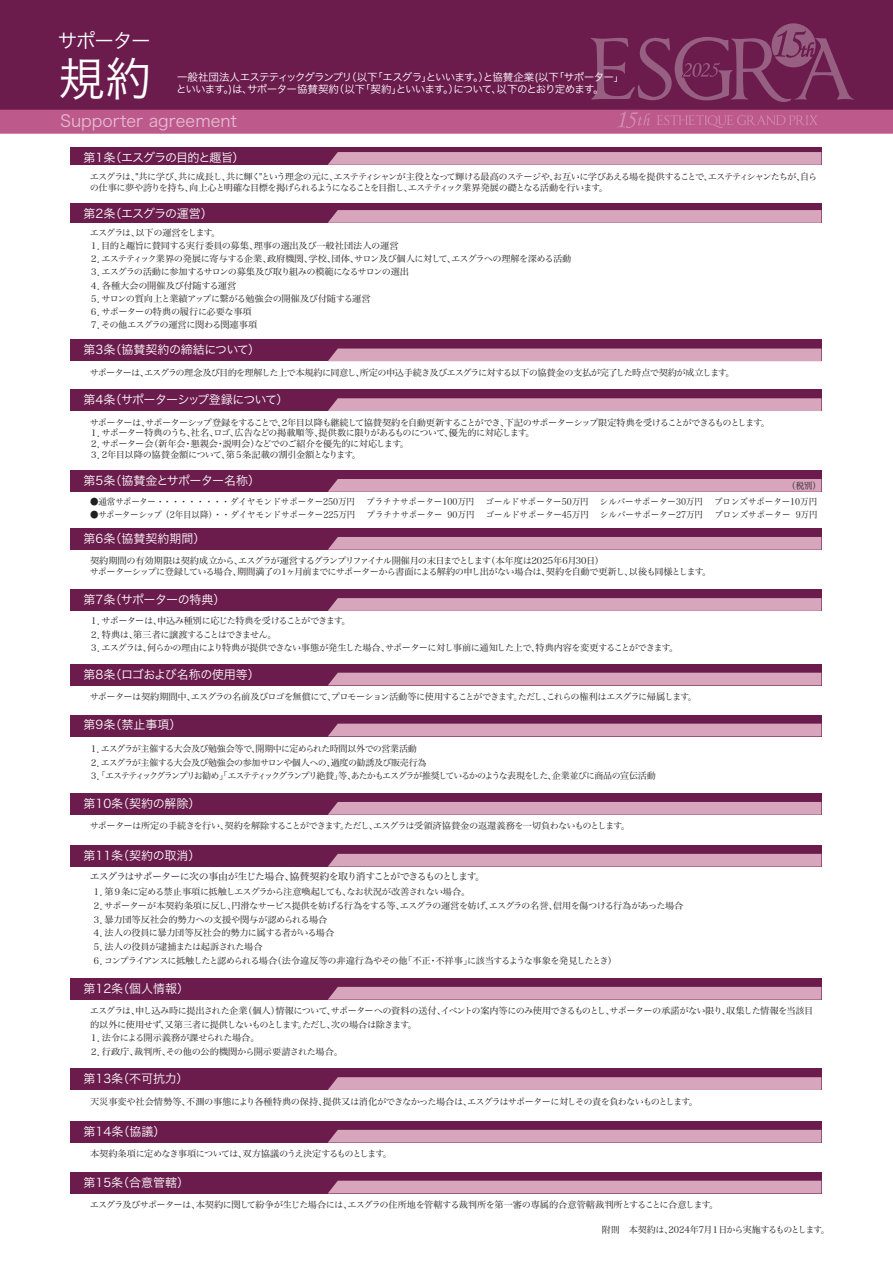
<style>
.page{position:relative;width:893px;height:1263px;background:#fff}
.page>*{position:absolute;margin:0;border:0;box-sizing:border-box;transform-origin:0 0}
.t1{font:46.5px "Hira Kaku Pro W3";color:#fff}
.t2{font:19.5px "Hira Kaku Pro W3";letter-spacing:-.06em;color:#fff}
.t3{font:16.5px "Hira Kaku Pro W3";color:#fff}
.t4{font:12px "Hira Kaku Pro W3";color:#fff}
.t5{font:12px "Hira Kaku Pro W3";letter-spacing:-.025em;color:#fff}
.t6{font:12px "Hira Kaku Pro W3";letter-spacing:-.06em;color:#fff}
.t7{font:12px "Hira Kaku Pro W3";letter-spacing:-.075em;color:#fff}
.t8{font:12px "Hira Kaku Pro W3";letter-spacing:-.03em;color:#fff}
.t9{font:12px "Hira Kaku Pro W3";letter-spacing:-.05em;color:#fff}
.t10{font:10.5px/12.6px "Hira Kaku Pro W3";letter-spacing:-.07em;color:#fff}
.t11{font:9.75px "Hira Min Pro N W3";letter-spacing:-.09em;color:#231f20}
.t12{font:9px/13.5px "Hira Min Pro N W3";letter-spacing:-.06em;color:#231f20}
.t13{font:9px "Hira Min Pro N W3";color:#231f20;scale:.94 1}
.t14{font:9px/10.5px "Hira Min Pro N W3";letter-spacing:-.09em;color:#231f20}
.t15{font:9px "Hira Min Pro N W3";letter-spacing:-.08em;color:#231f20}
.t16{font:9px "Hira Min Pro N W3";letter-spacing:-.06em;color:#231f20;scale:.94 1}
</style>
<div class="page">
<svg style="left:0;top:0;width:893px;height:134px;background:#7b2859"></svg>
<div style="left:70px;top:148px;width:751px;height:17px;background:#6b1c4d"></div>
<svg style="left:328px;top:152px;width:493px;height:13px;background:#d3a1b8"></svg>
<div style="left:70px;top:339px;width:751px;height:22px;background:#6b1c4d"></div>
<div style="left:70px;top:389px;width:751px;height:22px;background:#6b1c4d"></div>
<div style="left:70px;top:528px;width:751px;height:22px;background:#6b1c4d"></div>
<div style="left:70px;top:589px;width:751px;height:22px;background:#6b1c4d"></div>
<div style="left:70px;top:664px;width:751px;height:21px;background:#6b1c4d"></div>
<div style="left:70px;top:715px;width:751px;height:21px;background:#6b1c4d"></div>
<div style="left:70px;top:793px;width:751px;height:22px;background:#6b1c4d"></div>
<div style="left:70px;top:845px;width:751px;height:21px;background:#6b1c4d"></div>
<div style="left:70px;top:978px;width:751px;height:21px;background:#6b1c4d"></div>
<div style="left:70px;top:1068px;width:751px;height:22px;background:#6b1c4d"></div>
<div style="left:70px;top:203px;width:751px;height:20px;background:#6b1c4d"></div>
<svg style="left:328px;top:210px;width:493px;height:13px;background:#d3a1b8"></svg>
<div style="left:328px;top:349px;width:493px;height:12px;background:#d7a5bc"></div>
<svg style="left:328px;top:398px;width:493px;height:13px;background:#d3a0b8"></svg>
<div style="left:70px;top:470px;width:751px;height:22px;background:#6b1c4d"></div>
<svg style="left:328px;top:479px;width:493px;height:13px;background:#d3a1b8"></svg>
<svg style="left:328px;top:537px;width:493px;height:13px;background:#d3a0b8"></svg>
<svg style="left:328px;top:598px;width:493px;height:13px;background:#d3a1b8"></svg>
<div style="left:328px;top:673px;width:493px;height:12px;background:#d7a5bc"></div>
<div style="left:328px;top:724px;width:493px;height:12px;background:#d7a5bc"></div>
<svg style="left:328px;top:802px;width:493px;height:13px;background:#d3a0b8"></svg>
<svg style="left:328px;top:854px;width:493px;height:13px;background:#d29fb7"></svg>
<svg style="left:328px;top:987px;width:493px;height:13px;background:#d29fb7"></svg>
<svg style="left:328px;top:1077px;width:493px;height:13px;background:#d3a1b8"></svg>
<div style="left:70px;top:1121px;width:751px;height:22px;background:#6b1c4d"></div>
<div style="left:328px;top:1130px;width:493px;height:12px;background:#d7a5bc"></div>
<div style="left:70px;top:1172px;width:751px;height:21px;background:#6b1c4d"></div>
<div style="left:328px;top:1181px;width:493px;height:12px;background:#d7a5bc"></div>
<svg style="left:657px;top:115px;width:161px;height:13px;background:#c06291"></svg>
<svg style="left:617px;top:111px;width:33px;height:17px"></svg>
<svg style="left:591px;top:23px;width:263px;height:79px;background:#762d5b"></svg>
<h2 class="t2" style="left:58px;top:23px;width:94px">サポーター</h2>
<h1 class="t1" style="left:59px;top:37px;width:95px">規約</h1>
<p class="t10" style="left:176px;top:70px;width:450px">一般社団法人エステティックグランプリ（以下「エスグラ」といいます。）と協賛企業(以下「サポーター」といいます。)は、サポーター協賛契約（以下「契約」といいます。）について、以下のとおり定めます。</p>
<h3 class="t3" style="left:60px;top:106px;width:179px">Supporter agreement</h3>
<h3 class="t7" style="left:84px;top:147px;width:162px">第1条（エスグラの目的と趣旨）</h3>
<p class="t14" style="left:90px;top:171px;width:729px">エスグラは、"共に学び、共に成長し、共に輝く"という理念の元に、エステティシャンが主役となって輝ける最高のステージや、お互いに学びあえる場を提供することで、エステティシャンたちが、自らの仕事に夢や誇りを持ち、向上心と明確な目標を掲げられるようになることを目指し、エステティック業界発展の礎となる活動を行います。</p>
<h3 class="t9" style="left:84px;top:203px;width:131px">第2条（エスグラの運営）</h3>
<p class="t12" style="left:89px;top:225px;width:484px">エスグラは、以下の運営をします。<br>１．目的と趣旨に賛同する実行委員の募集、理事の選出及び一般社団法人の運営<br>２．エステティック業界の発展に寄与する企業、政府機関、学校、団体、サロン及び個人に対して、エスグラへの理解を深める活動３．エスグラの活動に参加するサロンの募集及び取り組みの模範になるサロンの選出<br>４．各種大会の開催及び付随する運営<br>５．サロンの質向上と業績アップに繋がる勉強会の開催及び付随する運営<br>６．サポーターの特典の履行に必要な事項<br>７．その他エスグラの運営に関わる関連事項</p>
<h3 class="t4" style="left:84px;top:339px;width:178px">第3条（協賛契約の締結について）</h3>
<p class="t12" style="left:90px;top:365px;width:646px">サポーターは、エスグラの理念及び目的を理解した上で本規約に同意し、所定の申込手続き及びエスグラに対する以下の協賛金の支払が完了した時点で契約が成立します。</p>
<h3 class="t6" style="left:84px;top:389px;width:206px">第4条（サポーターシップ登録について）</h3>
<p class="t12" style="left:89px;top:416px;width:683px;line-height:10.8px">サポーターは、サポーターシップ登録をすることで、2年目以降も継続して協賛契約を自動更新することができ、下記のサポーターシップ限定特典を受けることができるものとします。１．サポーター特典のうち、社名、ロゴ、広告などの掲載順等、提供数に限りがあるものについて、優先的に対応します。<br>２．サポーター会（新年会・懇親会・説明会）などでのご紹介を優先的に対応します。<br>３．2年目以降の協賛金額について、第５条記載の割引金額となります。</p>
<h3 class="t5" style="left:84px;top:470px;width:178px">第5条（協賛金とサポーター名称）</h3>
<p class="t16" style="left:787px;top:478px;width:37px">（税別）</p>
<p class="t13" style="left:90px;top:494px;width:775px">●通常サポーター・・・・・・・・・ダイヤモンドサポーター250万円 　プラチナサポーター100万円 　ゴールドサポーター50万円 　シルバーサポーター30万円 　ブロンズサポーター10万円</p>
<p class="t13" style="left:90px;top:507px;width:775px">●サポーターシップ（2年目以降）・・ダイヤモンドサポーター225万円 　プラチナサポーター 90万円 　ゴールドサポーター45万円 　シルバーサポーター27万円 　ブロンズサポーター 9万円</p>
<h3 class="t4" style="left:84px;top:528px;width:123px">第6条（協賛契約期間）</h3>
<p class="t12" style="left:90px;top:555px;width:623px;line-height:10.8px">契約期間の有効期限は契約成立から、エスグラが運営するグランプリファイナル開催月の末日までとします（本年度は2025年6月30日）<br>サポーターシップに登録している場合、期間満了の1ヶ月前までにサポーターから書面による解約の申し出がない場合は、契約を自動で更新し、以後も同様とします。</p>
<h3 class="t8" style="left:84px;top:589px;width:143px">第7条（サポーターの特典）</h3>
<p class="t12" style="left:89px;top:613px;width:591px">１．サポーターは、申込み種別に応じた特典を受けることができます。<br>２．特典は、第三者に譲渡することはできません。<br>３．エスグラは、何らかの理由により特典が提供できない事態が発生した場合、サポーターに対し事前に通知した上で、特典内容を変更することができます。</p>
<h3 class="t5" style="left:84px;top:664px;width:178px">第8条（ロゴおよび名称の使用等）</h3>
<h3 class="t4" style="left:84px;top:714px;width:99px">第9条（禁止事項）</h3>
<p class="t15" style="left:90px;top:689px;width:609px">サポーターは契約期間中、エスグラの名前及びロゴを無償にて、プロモーション活動等に使用することができます。ただし、これらの権利はエスグラに帰属します。</p>
<p class="t12" style="left:89px;top:741px;width:568px">１．エスグラが主催する大会及び勉強会等で、開期中に定められた時間以外での営業活動<br>２．エスグラが主催する大会及び勉強会の参加サロンや個人への、過度の勧誘及び販売行為<br>３．「エステティックグランプリお勧め」「エステティックグランプリ絶賛」等、あたかもエスグラが推奨しているかのような表現をした、企業並びに商品の宣伝活動</p>
<h3 class="t4" style="left:84px;top:792px;width:119px">第10条（契約の解除）</h3>
<p class="t12" style="left:90px;top:818px;width:542px">サポーターは所定の手続きを行い、契約を解除することができます。ただし、エスグラは受領済協賛金の返還義務を一切負わないものとします。</p>
<h3 class="t4" style="left:84px;top:844px;width:119px">第11条（契約の取消）</h3>
<p class="t11" style="left:90px;top:868px;width:397px">エスグラはサポーターに次の事由が生じた場合、協賛契約を取り消すことができるものとします。</p>
<p class="t12" style="left:92px;top:884px;width:593px">１．第９条に定める禁止事項に抵触しエスグラから注意喚起しても、なお状況が改善されない場合。<br>２．サポーターが本契約条項に反し、円滑なサービス提供を妨げる行為をする等、エスグラの運営を妨げ、エスグラの名誉、信用を傷つける行為があった場合３．暴力団等反社会的勢力への支援や関与が認められる場合<br>４．法人の役員に暴力団等反社会的勢力に属する者がいる場合<br>５．法人の役員が逮捕または起訴された場合<br>６．コンプライアンスに抵触したと認められる場合（法令違反等の非違行為やその他「不正・不祥事」に該当するような事象を発見したとき）</p>
<h3 class="t4" style="left:84px;top:977px;width:107px">第12条（個人情報）</h3>
<p class="t12" style="left:89px;top:1003px;width:726px">エスグラは、申し込み時に提出された企業（個人）情報について、サポーターへの資料の送付、イベントの案内等にのみ使用できるものとし、サポーターの承諾がない限り、収集した情報を当該目的以外に使用せず、又第三者に提供しないものとします。ただし、次の場合は除きます。<br>１．法令による開示義務が課せられた場合。<br>２．行政庁、裁判所、その他の公的機関から開示要請された場合。</p>
<h3 class="t4" style="left:84px;top:1068px;width:107px">第13条（不可抗力）</h3>
<p class="t12" style="left:90px;top:1094px;width:610px">天災事変や社会情勢等、不測の事態により各種特典の保持、提供又は消化ができなかった場合は、エスグラはサポーターに対しその責を負わないものとします。</p>
<h3 class="t4" style="left:84px;top:1120px;width:83px">第14条（協議）</h3>
<p class="t12" style="left:90px;top:1146px;width:304px">本契約条項に定めなき事項については、双方協議のうえ決定するものとします。</p>
<h3 class="t4" style="left:84px;top:1171px;width:107px">第15条（合意管轄）</h3>
<p class="t12" style="left:90px;top:1197px;width:630px">エスグラ及びサポーターは、本契約に関して紛争が生じた場合には、エスグラの住所地を管轄する裁判所を第一審の専属的合意管轄裁判所とすることに合意します。</p>
<p class="t12" style="left:602px;top:1222px;width:229px">附則　本契約は、2024年7月１日から実施するものとします。</p>
</div>
